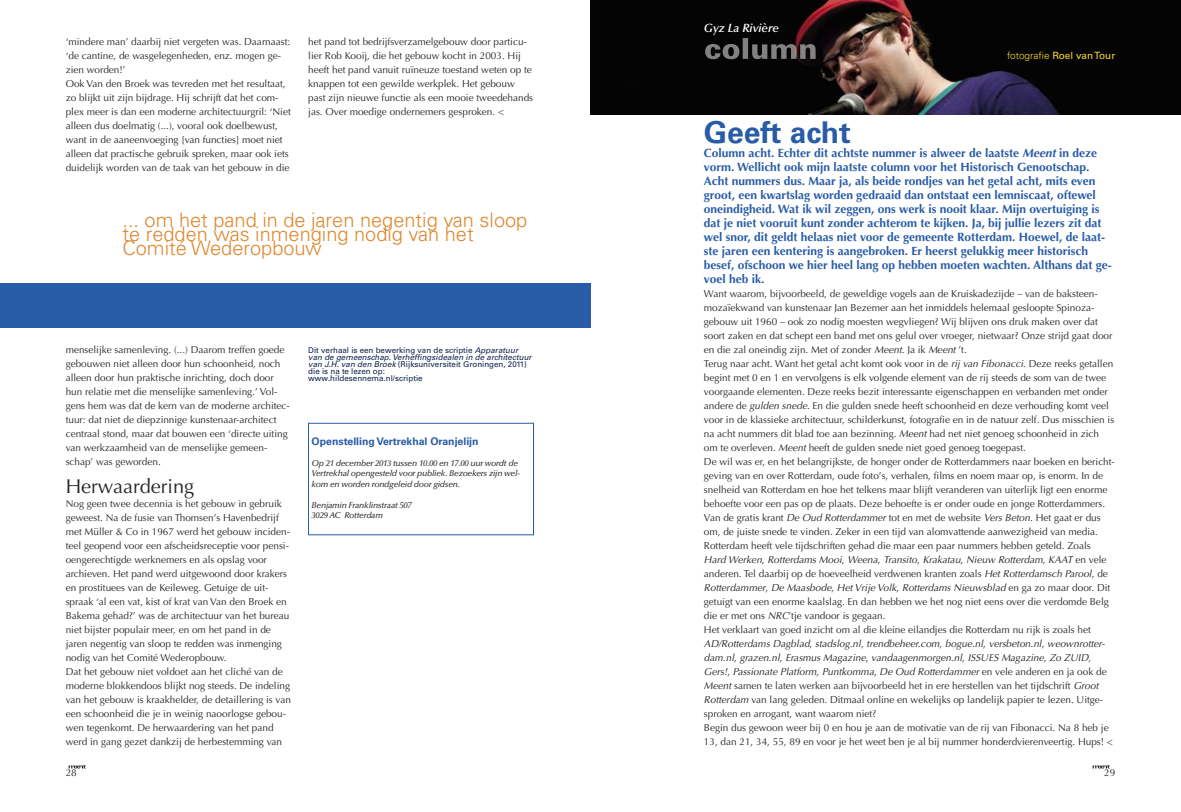
<style>
.page{position:relative;width:1181px;height:812px;background:#fff}
.page>*{position:absolute;margin:0;border:0;box-sizing:border-box;transform-origin:0 0}
.t1{font:700 30px "Univers";color:#295ca6}
.t2{font:300 20px "Univers";color:#de8830}
.t3{font:20px "Optima";color:#272627}
.t4{font:700 12px/14px "Optima";color:#295ca6}
.t5{font:italic 600 12px "Optima";color:#fff}
.t6{font:700 10.5px "Univers";color:#295ca6}
.t7{font:10px/14px "Optima";color:#272627}
.t8{font:10px "Univers";color:#f9dc32}
.t9{font:italic 500 8.5px/10.5px "Optima";letter-spacing:-.025em;color:#272627}
.t10{font:8px/7px "Univers";color:#0e214c}
.s1{font-style:italic}
.s2{font-weight:300}
</style>
<div class="page">
<svg style="left:1092px;top:765px;width:17px;height:3px"></svg>
<svg style="left:69px;top:765px;width:17px;height:3px"></svg>
<img style="left:590px;top:1px;width:590px;height:113px">
<img style="left:705px;top:38px;width:110px;height:21px">
<div style="left:308px;top:423px;width:225px;height:112px;border:1px solid #295ca6"></div>
<div style="left:0;top:283px;width:590px;height:45px;background:#295ca6"></div>
<p class="t7" style="left:66px;top:35px;width:226px">‘mindere man’ daarbij niet vergeten was. Daarnaast: ‘de cantine, de wasgelegenheden, enz. mogen ge&shy;zien worden!’<br>Ook Van den Broek was tevreden met het resultaat, zo blijkt uit zijn bijdrage. Hij schrijft dat het com&shy;plex meer is dan een moderne architectuurgril: ‘Niet alleen dus doelmatig (...), vooral ook doelbewust, want in de aaneenvoeging [van functies] moet niet alleen dat practische gebruik spreken, maar ook iets duidelijk worden van de taak van het gebouw in die</p>
<p class="t7" style="left:308px;top:35px;width:226px">het pand tot bedrijfsverzamelgebouw door particu&shy;lier Rob Kooij, die het gebouw kocht in 2003. Hij heeft het pand vanuit ruïneuze toestand weten op te knappen tot een gewilde werkplek. Het gebouw past zijn nieuwe functie als een mooie tweedehands jas. Over moedige ondernemers gesproken. &lt;</p>
<h2 class="t2" style="left:122px;top:208px;width:406px">... om het pand in de jaren negentig van sloop</h2>
<h2 class="t2" style="left:122px;top:222px;width:353px">te redden was inmenging nodig van het</h2>
<h2 class="t2" style="left:122px;top:236px;width:201px">Comité Wederopbouw</h2>
<p class="t7" style="left:66px;top:343px;width:226px">menselijke samenleving. (...) Daarom treffen goede gebouwen niet alleen door hun schoonheid, noch alleen door hun praktische inrichting, doch door hun relatie met die menselijke samenleving.’ Vol&shy;gens hem was dat de kern van de moderne architec&shy;tuur: dat niet de diepzinnige kunstenaar-architect centraal stond, maar dat bouwen een ‘directe uiting van werkzaamheid van de menselijke gemeen&shy;schap’ was geworden.</p>
<h2 class="t3" style="left:66px;top:474px;width:130px">Herwaardering</h2>
<p class="t7" style="left:66px;top:497px;width:227px">Nog geen twee decennia is het gebouw in gebruik geweest. Na de fusie van Thomsen’s Havenbedrijf met Müller &amp; Co in 1967 werd het gebouw inciden&shy;teel geopend voor een afscheidsreceptie voor pensi&shy;oengerechtigde werknemers en als opslag voor archieven. Het pand werd uitgewoond door krakers en prostituees van de Keileweg. Getuige de uit&shy;spraak ‘al een vat, kist of krat van Van den Broek en Bakema gehad?’ was de architectuur van het bureau niet bijster populair meer, en om het pand in de jaren negentig van sloop te redden was inmenging nodig van het Comité Wederopbouw.<br>Dat het gebouw niet voldoet aan het cliché van de moderne blokkendoos blijkt nog steeds. De indeling van het gebouw is kraakhelder, de detaillering is van een schoonheid die je in weinig naoorlogse gebou&shy;wen tegenkomt. De herwaardering van het pand werd in gang gezet dankzij de herbestemming van</p>
<p class="t10" style="left:308px;top:347px;width:225px">Dit verhaal is een bewerking van de scriptie <span class="s1">Apparatuur van de gemeenschap. Verheffingsidealen in de architectuur van J.H. van den Broek</span> (Rijksuniversiteit Groningen, 2011) die is na te lezen op:<br>www.hildesennema.nl/scriptie</p>
<p class="t6" style="left:311px;top:435px;width:168px">Openstelling Vertrekhal Oranjelijn</p>
<p class="t9" style="left:311px;top:457px;width:210px">Op 21 december 2013 tussen 10.00 en 17.00 uur wordt de<br>Vertrekhal opengesteld voor publiek. Bezoekers zijn wel&shy;kom en worden rondgeleid door gidsen.</p>
<p class="t9" style="left:311px;top:499px;width:102px">Benjamin Franklinstraat 507<br>3029 AC Rotterdam</p>
<p class="t5" style="left:703px;top:21px;width:76px">Gyz La Rivière</p>
<p class="t8" style="left:1006px;top:49px;width:110px"><span class="s2">fotografie</span> Roel vanTour</p>
<h1 class="t1" style="left:703px;top:115px;width:148px">Geeft acht</h1>
<p class="t4" style="left:703px;top:146px;width:409px">Column acht. Echter dit achtste nummer is alweer de laatste <span class="s1">Meent</span> in deze vorm. Wellicht ook mijn laatste column voor het Historisch Genootschap.<br>Acht nummers dus. Maar ja, als beide rondjes van het getal acht, mits even groot, een kwartslag worden gedraaid dan ontstaat een lemniscaat, oftewel oneindigheid. Wat ik wil zeggen, ons werk is nooit klaar. Mijn overtuiging is dat je niet vooruit kunt zonder achterom te kijken. Ja, bij jullie lezers zit dat wel snor, dit geldt helaas niet voor de gemeente Rotterdam. Hoewel, de laat&shy;ste jaren een kentering is aangebroken. Er heerst gelukkig meer historisch besef, ofschoon we hier heel lang op hebben moeten wachten. Althans dat ge&shy;voel heb ik.</p>
<p class="t7" style="left:703px;top:287px;width:412px">Want waarom, bijvoorbeeld, de geweldige vogels aan de Kruiskadezijde – van de baksteen&shy;mozaïekwand van kunstenaar Jan Bezemer aan het inmiddels helemaal gesloopte Spinoza&shy;gebouw uit 1960 – ook zo nodig moesten wegvliegen? Wij blijven ons druk maken over dat soort zaken en dat schept een band met ons gelul over vroeger, nietwaar? Onze strijd gaat door en die zal oneindig zijn. Met of zonder <span class="s1">Meent</span>. Ja ik <span class="s1">Meent</span> ’t.<br>Terug naar acht. Want het getal acht komt ook voor in de <span class="s1">rij van Fibonacci</span>. Deze reeks getallen begint met 0 en 1 en vervolgens is elk volgende element van de rij steeds de som van de twee voorgaande elementen. Deze reeks bezit interessante eigenschappen en verbanden met onder andere de <span class="s1">gulden snede</span>. En die gulden snede heeft schoonheid en deze verhouding komt veel voor in de klassieke architectuur, schilderkunst, fotografie en in de natuur zelf. Dus misschien is na acht nummers dit blad toe aan bezinning. <span class="s1">Meent</span> had net niet genoeg schoonheid in zich om te overleven. <span class="s1">Meent</span> heeft de gulden snede niet goed genoeg toegepast.<br>De wil was er, en het belangrijkste, de honger onder de Rotterdammers naar boeken en bericht&shy;geving van en over Rotterdam, oude foto’s, verhalen, films en noem maar op, is enorm. In de snelheid van Rotterdam en hoe het telkens maar blijft veranderen van uiterlijk ligt een enorme behoefte voor een pas op de plaats. Deze behoefte is er onder oude en jonge Rotterdammers.<br>Van de gratis krant <span class="s1">De Oud Rotterdammer</span> tot en met de website <span class="s1">Vers Beton</span>. Het gaat er dus om, de juiste snede te vinden. Zeker in een tijd van alomvattende aanwezigheid van media.<br>Rotterdam heeft vele tijdschriften gehad die maar een paar nummers hebben geteld. Zoals <span class="s1">Hard Werken</span>, <span class="s1">Rotterdams Mooi</span>, <span class="s1">Weena</span>, <span class="s1">Transito</span>, <span class="s1">Krakatau</span>, <span class="s1">Nieuw Rotterdam</span>, <span class="s1">KAAT</span> en vele anderen. Tel daarbij op de hoeveelheid verdwenen kranten zoals <span class="s1">Het Rotterdamsch Parool</span>, de <span class="s1">Rotterdammer</span>, <span class="s1">De Maasbode</span>, <span class="s1">Het Vrije Volk</span>, <span class="s1">Rotterdams Nieuwsblad</span> en ga zo maar door. Dit getuigt van een enorme kaalslag. En dan hebben we het nog niet eens over die verdomde Belg die er met ons <span class="s1">NRC</span>’tje vandoor is gegaan.<br>Het verklaart van goed inzicht om al die kleine eilandjes die Rotterdam nu rijk is zoals het <span class="s1">AD/Rotterdams Dagblad</span>, <span class="s1">stadslog.nl</span>, <span class="s1">trendbeheer.com</span>, <span class="s1">bogue.nl</span>, <span class="s1">versbeton.nl</span>, <span class="s1">weownrotter&shy;dam.nl</span>, <span class="s1">grazen.nl</span>, <span class="s1">Erasmus Magazine</span>, <span class="s1">vandaagenmorgen.nl</span>, <span class="s1">ISSUES Magazine</span>, <span class="s1">Zo ZUID</span>, <span class="s1">Gers!</span>, <span class="s1">Passionate Platform</span>, <span class="s1">Puntkomma</span>, <span class="s1">De Oud Rotterdammer</span> en vele anderen en ja ook de <span class="s1">Meent</span> samen te laten werken aan bijvoorbeeld het in ere herstellen van het tijdschrift <span class="s1">Groot Rotterdam</span> van lang geleden. Ditmaal online en wekelijks op landelijk papier te lezen. Uitge&shy;sproken en arrogant, want waarom niet?<br>Begin dus gewoon weer bij 0 en hou je aan de motivatie van de rij van Fibonacci. Na 8 heb je 13, dan 21, 34, 55, 89 en voor je het weet ben je al bij nummer honderdvierenveertig. Hups! &lt;</p>
<p class="t7" style="left:66px;top:766px;width:13px">28</p>
<p class="t7" style="left:1103px;top:766px;width:13px">29</p>
</div>
